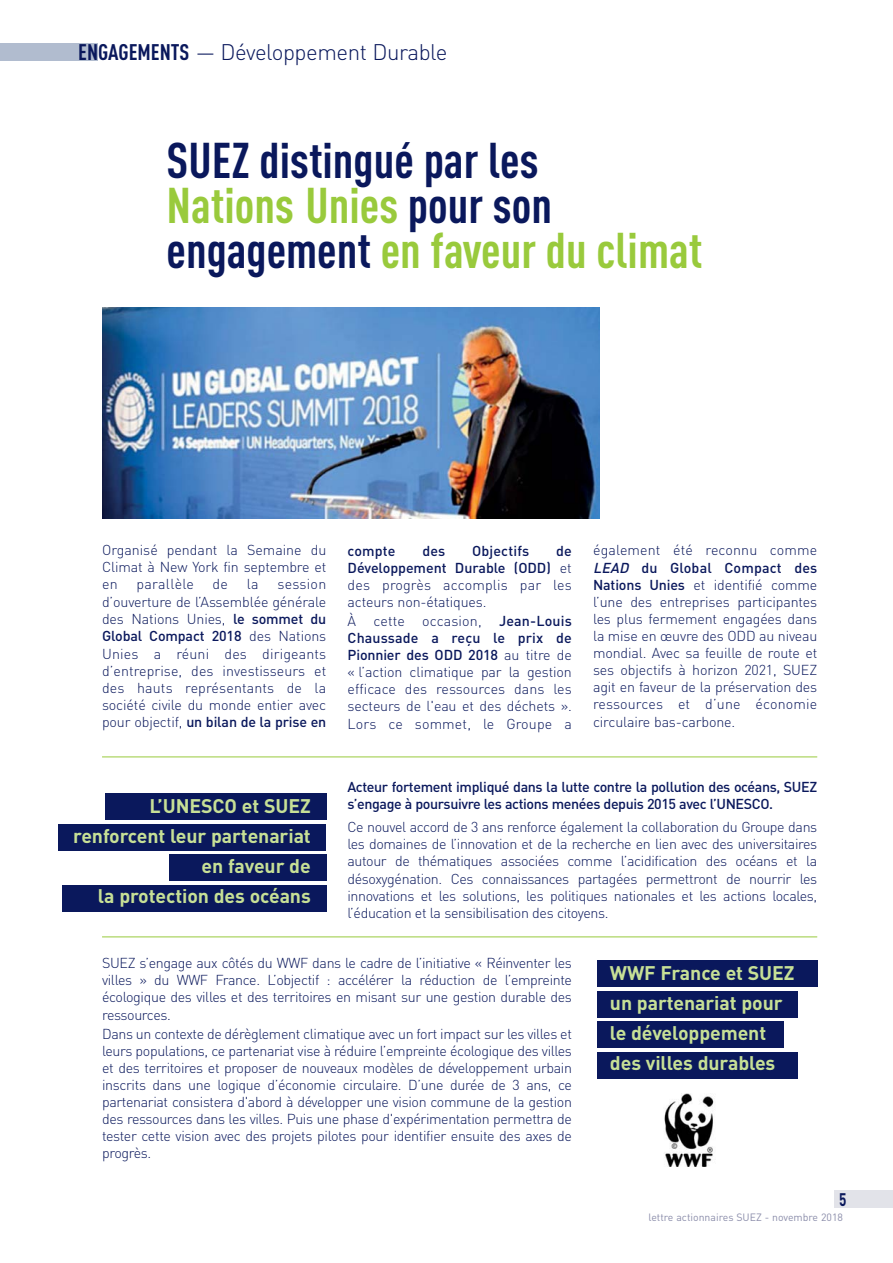
<style>
.page{position:relative;width:893px;height:1263px;background:#fff}
.page>*{position:absolute;margin:0;border:0;box-sizing:border-box;transform-origin:0 0}
.t1{font:700 49.5px/45px "DIN Cond";color:#0a185c}
.t2{font:300 22.35px "DIN";letter-spacing:-.02em;color:#0a185c}
.t3{font:700 19.5px/30px "DIN";letter-spacing:-.005em;color:#c7e096;text-align:right}
.t4{font:700 18px "DIN";color:#0a185c;scale:.75 1}
.t5{font:300 14.25px/17.1px "DIN";letter-spacing:-.01em;color:#0a185c;text-align:justify}
.t6{font:500 14.25px/17.1px "DIN";letter-spacing:-.025em;color:#0a185c}
.t7{font:300 14.25px "DIN";letter-spacing:.02em;color:#0a185c}
.t8{font:500 14.25px "DIN";letter-spacing:.01em;color:#0a185c}
.t9{font:10.5px "DIN";color:#8b8daa}
.s1{font-family:"DIN Cond";font-weight:700}
.s2{color:#99ca3c}
.s3{font-weight:500}
.s4{font-weight:500;font-style:italic}
</style>
<div class="page">
<div style="left:0;top:43px;width:98px;height:18px;background:#b1bccf"></div>
<img style="left:102px;top:307px;width:497px;height:211px">
<div style="left:835px;top:1191px;width:58px;height:17px;background:#e2e3e9"></div>
<div style="left:105px;top:793px;width:221px;height:27px;background:#0a185c"></div>
<div style="left:62px;top:885px;width:264px;height:27px;background:#0a185c"></div>
<div style="left:169px;top:854px;width:157px;height:27px;background:#0a185c"></div>
<div style="left:59px;top:824px;width:267px;height:27px;background:#0a185c"></div>
<div style="left:597px;top:960px;width:220px;height:27px;background:#0a185c"></div>
<div style="left:597px;top:1052px;width:201px;height:27px;background:#0a185c"></div>
<div style="left:597px;top:1021px;width:186px;height:27px;background:#0a185c"></div>
<div style="left:597px;top:991px;width:201px;height:27px;background:#0a185c"></div>
<hr style="left:102px;top:757px;width:715px;height:1px;background:#99ca3c">
<hr style="left:102px;top:937px;width:715px;height:1px;background:#99ca3c">
<img style="left:664px;top:1094px;width:50px;height:73px">
<h2 class="t2" style="left:78px;top:44px;width:371px"><span class="s1">ENGAGEMENTS</span> — Développement Durable</h2>
<h1 class="t1" style="left:167px;top:142px;width:537px">SUEZ distingué par les<br><span class="s2">Nations Unies</span> pour son engagement <span class="s2">en faveur du climat</span></h1>
<p class="t5" style="left:102px;top:543px;width:226px">Organisé pendant la Semaine du Climat à New York fin septembre et en</p>
<p class="t7" style="left:136px;top:579px;width:59px">parallèle</p>
<p class="t5" style="left:213px;top:577px;width:17px">de</p>
<p class="t5" style="left:247px;top:577px;width:13px">la</p>
<p class="t5" style="left:102px;top:577px;width:226px;text-indent:175px">session d’ouverture de l’Assemblée générale des Nations Unies, <span class="s3">le sommet du Global Compact 2018</span> des Nations Unies a réuni des dirigeants d’entreprise, des investisseurs et des hauts représentants de la société civile du monde entier avec pour objectif, <span class="s3">un bilan de la prise en</span></p>
<p class="t6" style="left:348px;top:544px;width:49px">compte</p>
<p class="t6" style="left:422px;top:544px;width:24px">des</p>
<p class="t8" style="left:472px;top:545px;width:59px">Objectifs</p>
<p class="t5" style="left:348px;top:544px;width:226px;text-indent:208px"><span class="s3">de Développement Durable (ODD)</span> et des progrès accomplis par les acteurs non-étatiques.</p>
<p class="t5" style="left:348px;top:614px;width:226px">À cette occasion, <span class="s3">Jean-Louis Chaussade a reçu le prix de Pionnier des ODD 2018</span> au titre de « l’action climatique par la gestion efficace des ressources dans les secteurs de l'eau et des déchets ».<br>Lors ce sommet, le Groupe a</p>
<p class="t5" style="left:593px;top:543px;width:226px">également été reconnu comme <span class="s4">LEAD</span> <span class="s3">du Global Compact des Nations Unies</span> et identifié comme l’une des entreprises participantes les plus fermement engagées dans la mise en œuvre des ODD au niveau mondial. Avec sa feuille de route et ses objectifs à horizon 2021, SUEZ agit en faveur de la préservation des ressources et d’une économie circulaire bas-carbone.</p>
<p class="t6" style="left:347px;top:780px;width:471px">Acteur fortement impliqué dans la lutte contre la pollution des océans, SUEZ s’engage à poursuivre les actions menées depuis 2015 avec l’UNESCO.</p>
<p class="t5" style="left:347px;top:820px;width:471px">Ce nouvel accord de 3 ans renforce également la collaboration du Groupe dans les domaines de l’innovation et de la recherche en lien avec des universitaires autour de thématiques associées comme l’acidification des océans et la désoxygénation. Ces connaissances partagées permettront de nourrir les innovations et les solutions, les politiques nationales et les actions locales, l’éducation et la sensibilisation des citoyens.</p>
<p class="t5" style="left:102px;top:956px;width:471px">SUEZ s’engage aux côtés du WWF dans le cadre de l’initiative « Réinventer les villes » du WWF France. L’objectif : accélérer la réduction de l’empreinte écologique des villes et des territoires en misant sur une gestion durable des ressources.</p>
<p class="t5" style="left:102px;top:1027px;width:471px">Dans un contexte de dérèglement climatique avec un fort impact sur les villes et leurs populations, ce partenariat vise à réduire l’empreinte écologique des villes et des territoires et proposer de nouveaux modèles de développement urbain inscrits dans une logique d’économie circulaire. D’une durée de 3 ans, ce partenariat consistera d'abord à développer une vision commune de la gestion des ressources dans les villes. Puis une phase d'expérimentation permettra de tester cette vision avec des projets pilotes pour identifier ensuite des axes de progrès.</p>
<h3 class="t3" style="left:73px;top:793px;width:239px">L’UNESCO et SUEZ renforcent leur partenariat en faveur de<br>la protection des océans</h3>
<h3 class="t3" style="left:610px;top:960px;width:186px;text-align:left">WWF France et SUEZ un partenariat pour le développement des villes durables</h3>
<p class="t4" style="left:839px;top:1193px;width:11px">5</p>
<p class="t9" style="left:648px;top:1213px;width:196px">lettre actionnaires SUEZ - novembre 2018</p>
</div>
